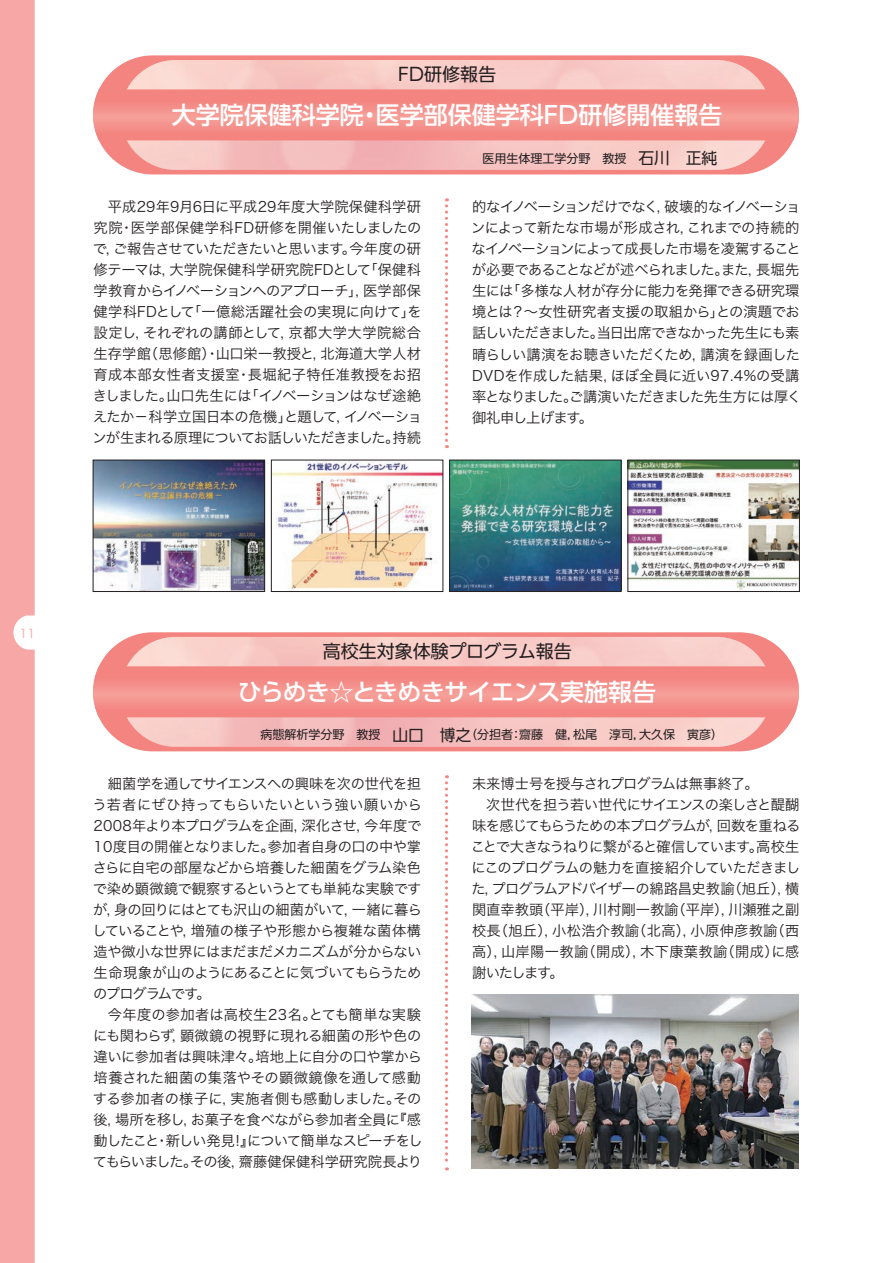
<style>
.page{position:relative;width:893px;height:1263px;background:#fff}
.page>*{position:absolute;margin:0;border:0;box-sizing:border-box;transform-origin:0 0}
.t1{font:500 24px "UD Shin Go Pro";color:#fff}
.t2{font:500 24px "UD Shin Go Pro";letter-spacing:-.03em;color:#fff}
.t3{font:18px "UD Shin Go Pro";color:#231f20}
.t4{font:14.25px/21px "Hira Kaku Pro W3";letter-spacing:-.03em;color:#231f20;text-align:justify}
.t5{font:14.25px/21px "Hira Kaku Pro W3";letter-spacing:-.01em;color:#231f20}
.t6{font:14.25px "Hira Kaku Pro W3";letter-spacing:-.055em;color:#231f20}
.t7{font:14.25px "Hira Kaku Pro W3";color:#231f20}
.t8{font:14.25px "Hira Kaku Pro W3";letter-spacing:.02em;color:#231f20}
.t9{font:14.25px "Hira Kaku Pro W3";letter-spacing:.025em;color:#231f20}
.t10{font:14.25px "Hira Kaku Pro W3";letter-spacing:-.06em;color:#231f20}
.t11{font:14.25px "Hira Kaku Pro W3";letter-spacing:-.065em;color:#231f20}
.t12{font:12px "UD Shin Go Pro";color:#231f20}
.t13{font:12px "Hira Kaku Pro W3";color:#f7a7a5}
.s1{font-size:15.75px}
</style>
<div class="page">
<svg style="left:445px;top:198px;width:3px;height:250px"></svg>
<div style="left:0;top:0;width:35px;height:1263px;background:#f7a7a5"></div>
<div style="left:93px;top:55px;width:706px;height:119px;background:#f38480;border-radius:60px"></div>
<img style="left:120px;top:60px;width:651px;height:110px;border-radius:55px">
<svg style="left:93px;top:89px;width:706px;height:51px"></svg>
<img style="left:95px;top:462px;width:168px;height:128px">
<div style="left:93px;top:460px;width:172px;height:132px;border:1px solid #231f20"></div>
<img style="left:451px;top:462px;width:169px;height:128px">
<div style="left:449px;top:460px;width:173px;height:132px;border:1px solid #231f20"></div>
<img style="left:273px;top:462px;width:168px;height:127px">
<div style="left:271px;top:460px;width:172px;height:132px;border:1px solid #231f20"></div>
<img style="left:629px;top:462px;width:169px;height:128px">
<div style="left:627px;top:460px;width:173px;height:132px;border:1px solid #231f20"></div>
<svg style="left:445px;top:775px;width:3px;height:395px"></svg>
<div style="left:93px;top:632px;width:706px;height:119px;background:#f38480;border-radius:60px"></div>
<img style="left:120px;top:637px;width:651px;height:110px;border-radius:55px">
<svg style="left:93px;top:666px;width:706px;height:51px"></svg>
<img style="left:472px;top:994px;width:327px;height:175px">
<p class="t3" style="left:398px;top:60px;width:99px">FD研修報告</p>
<h1 class="t1" style="left:172px;top:96px;width:552px">大学院保健科学院・医学部保健学科FD研修開催報告</h1>
<p class="t12" style="left:482px;top:148px;width:236px">医用生体理工学分野　教授　<span class="s1">石川　正純</span></p>
<p class="t4" style="left:93px;top:196px;width:331px;text-indent:15px">平成29年9月6日に平成29年度大学院保健科学研究院・医学部保健学科FD研修を開催いたしましたので，ご報告させていただきたいと思います。今年度の研修テーマは，大学院保健科学研究院FDとして「保健科学教育からイノベーションへのアプローチ」，医学部保健学科FDとして「一億総活躍社会の実現に向けて」を設定し，それぞれの講師として，京都大学大学院総合生存学館（思修館）・山口栄一教授と，北海道大学人材育成本部女性者支援室・長堀紀子特任准教授をお招きしました。山口先生には「イノベーションはなぜ途絶えたか－科学立国日本の危機」と題して，イノベーションが生まれる原理についてお話しいただきました。持続</p>
<p class="t4" style="left:471px;top:196px;width:332px;text-align:left">的なイノベーションだけでなく，破壊的なイノベーションによって新たな市場が形成され，これまでの持続的なイノベーションによって成長した市場を凌駕することが必要であることなどが述べられました。また，長堀先生には「多様な人材が存分に能力を発揮できる研究環境とは？～女性研究者支援の取組から」との演題でお話しいただきました。当日出席できなかった先生にも素晴らしい講演をお聴きいただくため，講演を録画した<br>DVDを作成した結果，ほぼ全員に近い97.4%の受講率となりました。ご講演いただきました先生方には厚く御礼申し上げます。</p>
<p class="t13" style="left:20px;top:622px;width:17px">11</p>
<p class="t3" style="left:323px;top:636px;width:250px">高校生対象体験プログラム報告</p>
<h1 class="t2" style="left:238px;top:673px;width:420px">ひらめき☆ときめきサイエンス実施報告</h1>
<p class="t12" style="left:260px;top:725px;width:464px">病態解析学分野　教授　<span class="s1">山口　博之</span>（分担者：齋藤　健，松尾　淳司，大久保　寅彦）</p>
<p class="t4" style="left:92px;top:772px;width:331px;text-indent:15px">細菌学を通してサイエンスへの興味を次の世代を担う若者にぜひ持ってもらいたいという強い願いから2008年より本プログラムを企画，深化させ，今年度で10度目の開催となりました。参加者自身の口の中や掌さらに自宅の部屋などから培養した細菌をグラム染色で染め顕微鏡で観察するというとても単純な実験ですが，身の回りにはとても沢山の細菌がいて，一緒に暮らしていることや，増殖の様子や形態から複雑な菌体構造や微小な世界にはまだまだメカニズムが分からない生命現象が山のようにあることに気づいてもらうためのプログラムです。</p>
<p class="t5" style="left:93px;top:1003px;width:331px;text-indent:15px">今年度の参加者は高校生23名。とても簡単な実験にも関わらず，顕微鏡の視野に現れる細菌の形や色の違いに参加者は興味津々。培地上に自分の口や掌から培養された細菌の集落やその顕微鏡像を通して感動する参加者の様子に，実施者側も感動しました。その後，場所を移し，お菓子を食べながら参加者全員に『感動したこと・新しい発見!』について簡単なスピーチをしてもらいました。その後，齋藤健保健科学研究院長より</p>
<p class="t6" style="left:472px;top:771px;width:288px">未来博士号を授与されプログラムは無事終了。</p>
<p class="t6" style="left:486px;top:792px;width:315px">次世代を担う若い世代にサイエンスの楽しさと醍醐</p>
<p class="t10" style="left:472px;top:813px;width:330px">味を感じてもらうための本プログラムが，回数を重ねる</p>
<p class="t11" style="left:471px;top:834px;width:330px">ことで大きなうねりに繋がると確信しています。高校生</p>
<p class="t4" style="left:472px;top:856px;width:330px">にこのプログラムの魅力を直接紹介していただきまし</p>
<p class="t4" style="left:471px;top:877px;width:329px">た，プログラムアドバイザーの綿路昌史教諭（旭丘），横</p>
<p class="t7" style="left:472px;top:897px;width:329px">関直幸教頭（平岸），川村剛一教諭（平岸），川瀬雅之副</p>
<p class="t8" style="left:472px;top:918px;width:329px">校長（旭丘），小松浩介教諭（北高），小原伸彦教諭（西</p>
<p class="t9" style="left:472px;top:939px;width:329px">高），山岸陽一教諭（開成），木下康葉教諭（開成）に感</p>
<p class="t4" style="left:472px;top:961px;width:93px">謝いたします。</p>
</div>
